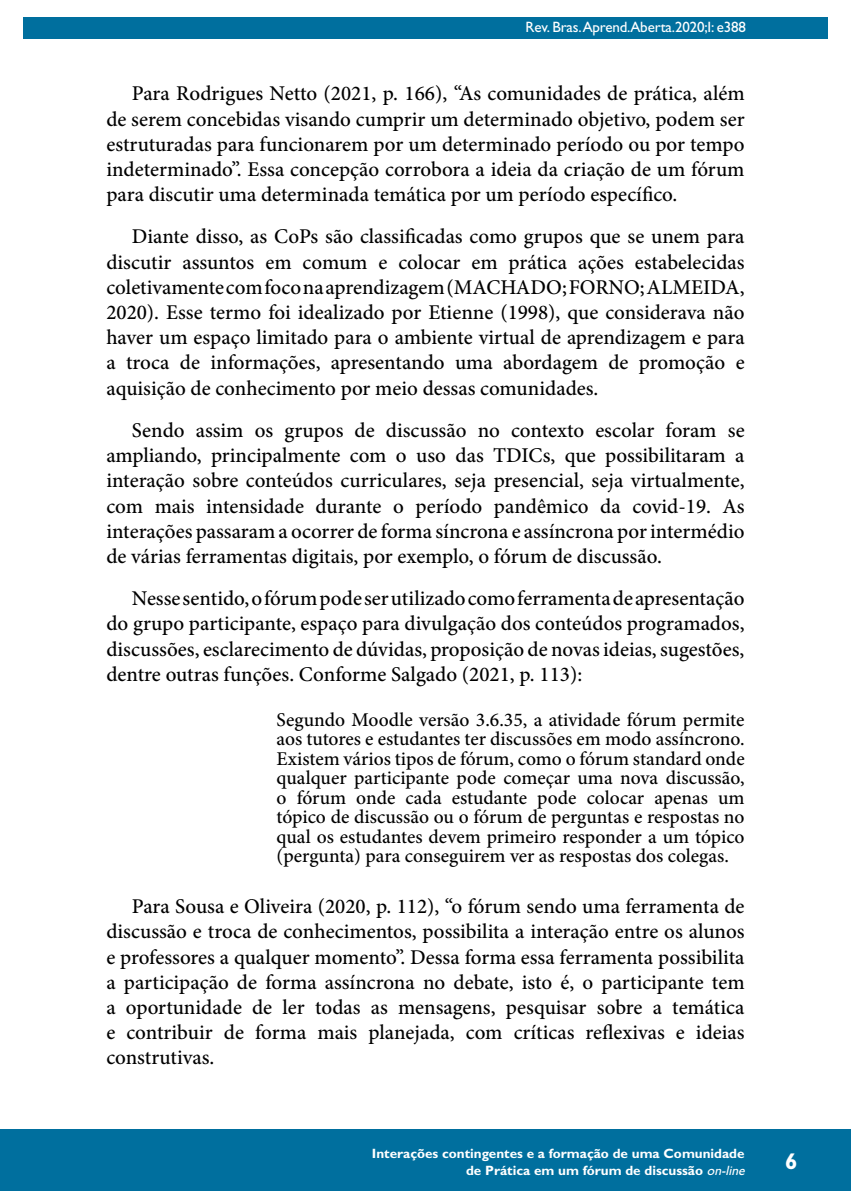
<style>
.page{position:relative;width:851px;height:1191px;background:#fff}
.page>*{position:absolute;margin:0;border:0;box-sizing:border-box;transform-origin:0 0}
.t1{font:700 22.5px "Gill Sans Std";color:#fff}
.t2{font:500 21px/25.2px "Minion Pro";color:#000;text-align:justify}
.t3{font:500 19.5px/19.5px "Minion Pro";color:#000;text-align:justify}
.t4{font:15px "Gill Sans Std";letter-spacing:-.01em;color:#fff}
.t5{font:700 13.5px/16.2px "Gill Sans Std";color:#fff;text-align:right}
.s1{font-weight:400;font-style:italic}
</style>
<div class="page">
<hr style="left:104px;top:0;width:1px;height:467px;background:#006f9e">
<div style="left:23px;top:17px;width:804px;height:21px;background:#006f9e"></div>
<div style="left:0;top:1129px;width:850px;height:62px;background:#006f9e"></div>
<p class="t4" style="left:525px;top:18px;width:222px">Rev. Bras.Aprend.Aberta.2020;I: e388</p>
<p class="t2" style="left:106px;top:81px;width:639px;text-indent:26px">Para Rodrigues Netto (2021, p. 166), “As comunidades de prática, além de serem concebidas visando cumprir um determinado objetivo, podem ser estruturadas para funcionarem por um determinado período ou por tempo indeterminado”. Essa concepção corrobora a ideia da criação de um fórum para discutir uma determinada temática por um período específico.</p>
<p class="t2" style="left:106px;top:224px;width:639px;text-indent:26px">Diante disso, as CoPs são classificadas como grupos que se unem para discutir assuntos em comum e colocar em prática ações estabelecidas coletivamente com foco na aprendizagem (MACHADO; FORNO; ALMEIDA, 2020). Esse termo foi idealizado por Etienne (1998), que considerava não haver um espaço limitado para o ambiente virtual de aprendizagem e para a troca de informações, apresentando uma abordagem de promoção e aquisição de conhecimento por meio dessas comunidades.</p>
<p class="t2" style="left:106px;top:417px;width:639px;text-indent:26px">Sendo assim os grupos de discussão no contexto escolar foram se ampliando, principalmente com o uso das TDICs, que possibilitaram a interação sobre conteúdos curriculares, seja presencial, seja virtualmente, com mais intensidade durante o período pandêmico da covid-19. As interações passaram a ocorrer de forma síncrona e assíncrona por intermédio de várias ferramentas digitais, por exemplo, o fórum de discussão.</p>
<p class="t2" style="left:106px;top:586px;width:639px;text-indent:26px">Nesse sentido, o fórum pode ser utilizado como ferramenta de apresentação do grupo participante, espaço para divulgação dos conteúdos programados, discussões, esclarecimento de dúvidas, proposição de novas ideias, sugestões, dentre outras funções. Conforme Salgado (2021, p. 113):</p>
<p class="t3" style="left:276px;top:710px;width:469px">Segundo Moodle versão 3.6.35, a atividade fórum permite aos tutores e estudantes ter discussões em modo assíncrono.<br>Existem vários tipos de fórum, como o fórum standard onde qualquer participante pode começar uma nova discussão, o fórum onde cada estudante pode colocar apenas um tópico de discussão ou o fórum de perguntas e respostas no qual os estudantes devem primeiro responder a um tópico (pergunta) para conseguirem ver as respostas dos colegas.</p>
<p class="t2" style="left:106px;top:893px;width:639px;text-indent:26px">Para Sousa e Oliveira (2020, p. 112), “o fórum sendo uma ferramenta de discussão e troca de conhecimentos, possibilita a interação entre os alunos e professores a qualquer momento”. Dessa forma essa ferramenta possibilita a participação de forma assíncrona no debate, isto é, o participante tem a oportunidade de ler todas as mensagens, pesquisar sobre a temática e contribuir de forma mais planejada, com críticas reflexivas e ideias construtivas.</p>
<p class="t5" style="left:372px;top:1145px;width:377px">Interações contingentes e a formação de uma Comunidade de Prática em um fórum de discussão <span class="s1">on-line</span></p>
<p class="t1" style="left:785px;top:1148px;width:14px">6</p>
</div>
